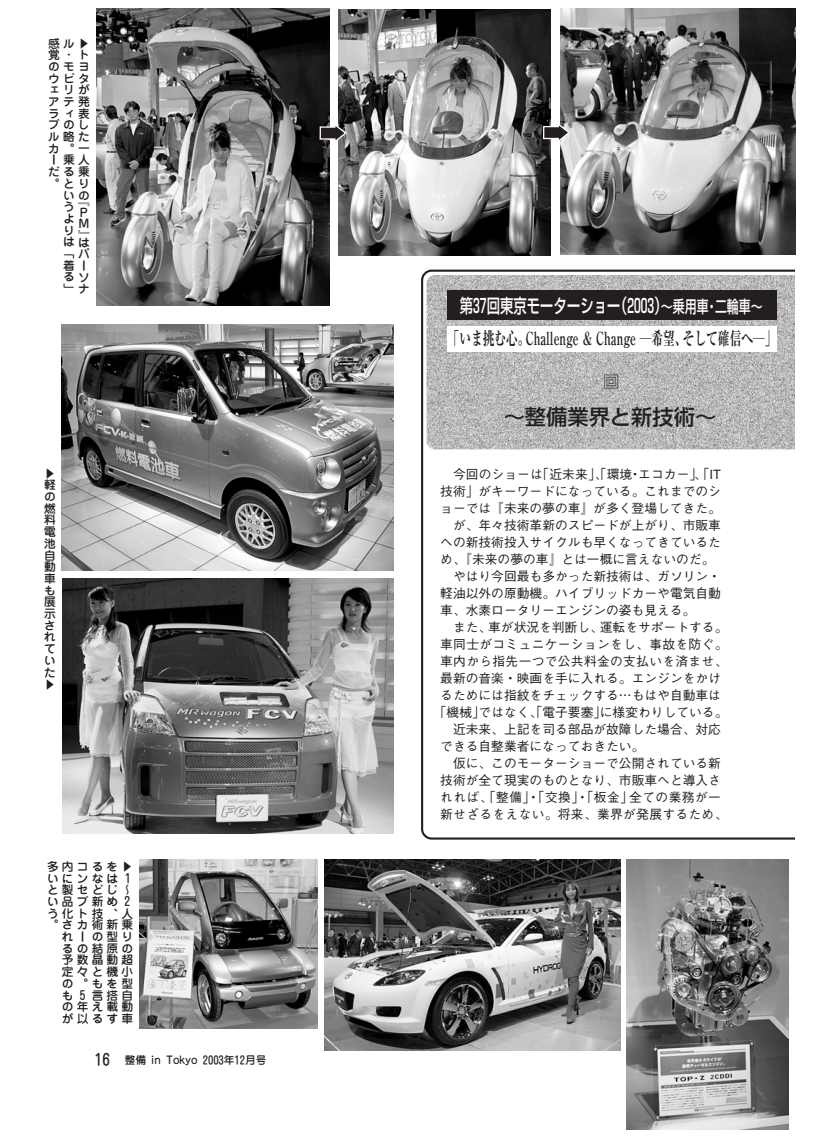
<style>
.page{position:relative;width:816px;height:1136px;background:#fff}
.page>*{position:absolute;margin:0;border:0;box-sizing:border-box;transform-origin:0 0}
.t1{font:500 21.3px "Shin Go";color:#231f20}
.t2{font:500 19.2px "Shin Go";color:#fff;scale:.7 1}
.t3{font:700 18px "Ryumin";color:#231f20;scale:.65 1}
.t4{font:16.95px "BLS Gaiji ST Rmr";color:#231f20}
.t5{font:500 12.75px "Gothic BBB";color:#231f20}
.t6{font:500 12.75px "Gothic BBB";letter-spacing:.025em;color:#231f20}
.t7{font:500 12.75px "Gothic BBB";letter-spacing:.035em;color:#231f20}
.t8{font:500 11.7px/11.7px "Jun 34";letter-spacing:.27em;color:#231f20;text-align:justify}
.t9{font:11.7px "BLS Gaiji ST Jnm";color:#231f20}
.t10{font:500 10.65px "Jun 34";color:#231f20}
.s1{font-family:"BLS Gaiji ST Jnm";font-weight:400}
.s2{font-family:"Hankaku Num Jnm";font-weight:400;font-size:14.85px}
.s3{font-family:"Hankaku Num Jnm";font-weight:400}
.s4{font-family:"Hankaku Num Sgm";font-weight:400}
.s5{font-size:16.95px}
</style>
<div class="page">
<svg style="left:421px;top:269px;width:374px;height:570px"></svg>
<div style="left:447px;top:290px;width:329px;height:30px;background:#231f20"></div>
<div style="left:447px;top:326px;width:330px;height:26px;background:#fff"></div>
<div style="left:439px;top:467px;width:284px;height:357px;background:#fff"></div>
<img style="left:96px;top:9px;width:233px;height:297px">
<img style="left:338px;top:9px;width:212px;height:247px">
<img style="left:561px;top:9px;width:234px;height:246px">
<img style="left:62px;top:325px;width:331px;height:245px">
<img style="left:62px;top:578px;width:331px;height:255px">
<img style="left:627px;top:859px;width:161px;height:270px">
<img style="left:324px;top:859px;width:297px;height:191px">
<img style="left:140px;top:859px;width:178px;height:169px">
<svg style="left:543px;top:123px;width:27px;height:18px"></svg>
<svg style="left:320px;top:123px;width:27px;height:19px"></svg>
<p class="t8" style="left:48px;top:39px;width:43px;text-align:right">感ル<span class="s1">蜷</span>覚・トのモヨウビタェリがアテ発ラィ表ブのしル略たカ。一ー乗人だる乗。とりいの</p>
<p class="t8" style="left:78px;top:196px;width:13px">『ＰＭ』</p>
<p class="t8" style="left:63px;top:237px;width:28px">はは「パ着ーるソ」ナ</p>
<p class="t8" style="left:63px;top:202px;width:13px">うより</p>
<p class="t9" style="left:45px;top:469px;width:13px">蜷</p>
<p class="t8" style="left:44px;top:480px;width:13px">軽の燃料電池自動車も展示されていた</p>
<p class="t9" style="left:45px;top:679px;width:13px">蜷</p>
<p class="t8" style="left:47px;top:862px;width:88px;text-align:right">多内コるを<span class="s1">蜷</span>いにンなは１と製セどじ〜い品プ新め２う化ト技、人。さカ術新乗れーの型り<br>るの結原の<br>予数晶動超<br>定々と機小<br>の。もを型<br>も５言搭自<br>の年え載動<br>が以るす車</p>
<p class="t10" style="left:95px;top:1055px;width:173px"><span class="s2">16</span> 整備 in Tokyo <span class="s3">2003</span>年<span class="s3">12</span>月号</p>
<h2 class="t2" style="left:460px;top:298px;width:434px">第<span class="s4">37</span>回東京モーターショー（<span class="s4">2003</span>）<span class="s5">～乗用車・二輪車～</span></h2>
<h3 class="t3" style="left:448px;top:332px;width:507px">「いま挑む心。Challenge &amp; Change ―希望、そして確信へ―」</h3>
<h3 class="t4" style="left:603px;top:375px;width:19px">蚓</h3>
<h1 class="t1" style="left:504px;top:409px;width:214px">～整備業界と新技術～</h1>
<p class="t5" style="left:453px;top:469px;width:181px">今回のショーは「近未来」「環境</p>
<p class="t5" style="left:594px;top:469px;width:14px">、</p>
<p class="t5" style="left:629px;top:469px;width:94px">・エコカー」、「IT</p>
<p class="t5" style="left:440px;top:486px;width:282px">技術」がキーワードになっている。これまでのシ</p>
<p class="t5" style="left:440px;top:503px;width:282px">ョーでは『未来の夢の車』が多く登場してきた。</p>
<p class="t5" style="left:453px;top:520px;width:270px">が、年々技術革新のスピードが上がり、市販車</p>
<p class="t5" style="left:440px;top:537px;width:282px">への新技術投入サイクルも早くなってきているた</p>
<p class="t5" style="left:440px;top:554px;width:276px">め、『未来の夢の車』とは一概に言えないのだ。</p>
<p class="t5" style="left:453px;top:571px;width:270px">やはり今回最も多かった新技術は、ガソリン・</p>
<p class="t5" style="left:440px;top:588px;width:282px">軽油以外の原動機。ハイブリッドカーや電気自動</p>
<p class="t5" style="left:440px;top:605px;width:257px">車、水素ロータリーエンジンの姿も見える。</p>
<p class="t5" style="left:453px;top:622px;width:276px">また、車が状況を判断し、運転をサポートする。</p>
<p class="t6" style="left:440px;top:639px;width:289px">車同士がコミュニケーションをし、事故を防ぐ。</p>
<p class="t6" style="left:440px;top:656px;width:289px">車内から指先一つで公共料金の支払いを済ませ、</p>
<p class="t5" style="left:440px;top:673px;width:282px">最新の音楽・映画を手に入れる。エンジンをかけ</p>
<p class="t5" style="left:440px;top:690px;width:282px">るためには指紋をチェックする…もはや自動車は</p>
<p class="t5" style="left:434px;top:707px;width:295px">「機械」ではなく、「電子要塞」に様変わりしている。</p>
<p class="t5" style="left:453px;top:724px;width:270px">近未来、上記を司る部品が故障した場合、対応</p>
<p class="t5" style="left:440px;top:741px;width:206px">できる自整業者になっておきたい。</p>
<p class="t5" style="left:453px;top:758px;width:270px">仮に、このモーターショーで公開されている新</p>
<p class="t5" style="left:440px;top:775px;width:282px">技術が全て現実のものとなり、市販車へと導入さ</p>
<p class="t7" style="left:440px;top:792px;width:282px">れれば、「整備」・「交換」・「板金」全ての業務が一</p>
<p class="t6" style="left:440px;top:809px;width:289px">新せざるをえない。将来、業界が発展するため、</p>
</div>
